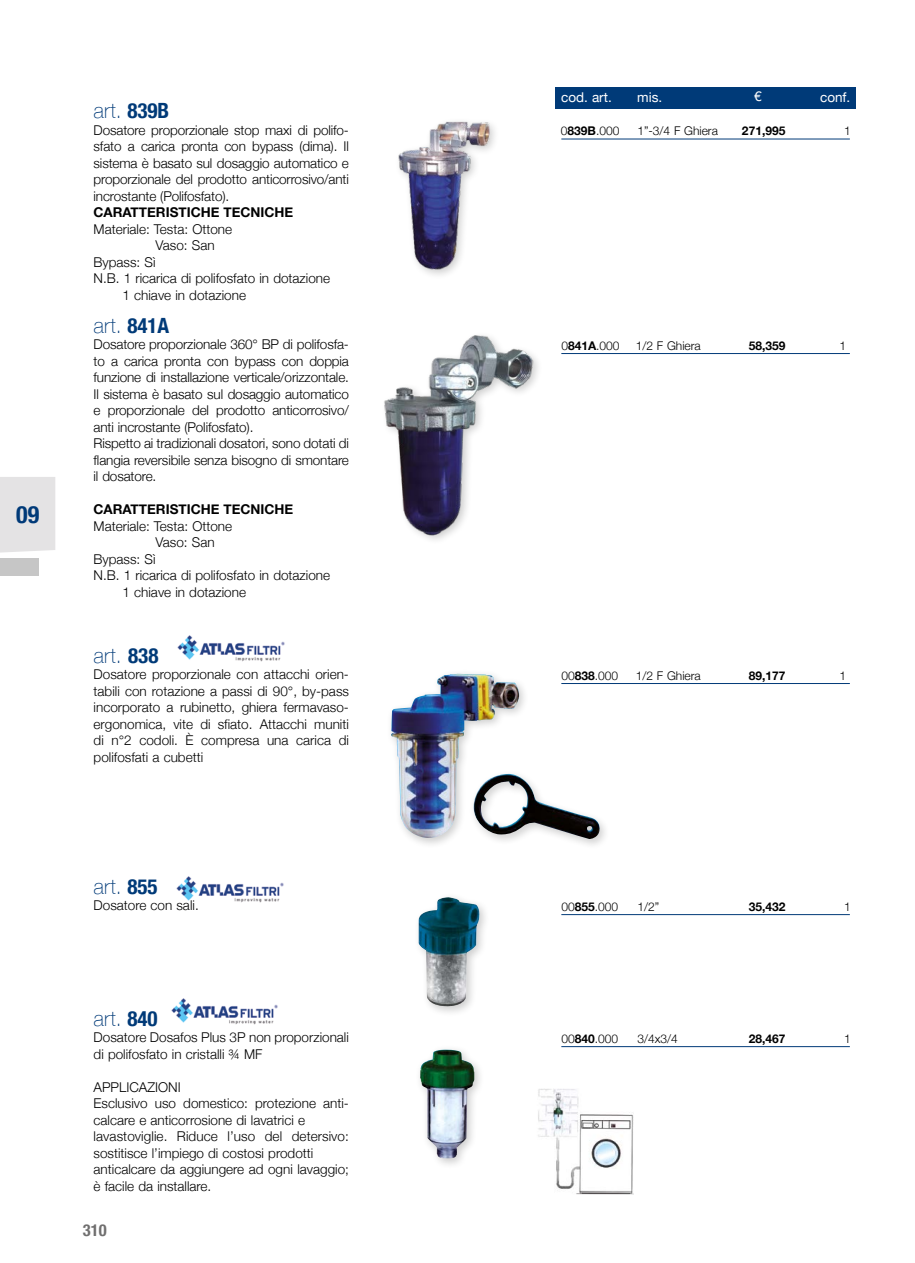
<style>
.page{position:relative;width:915px;height:1263px;background:#fff}
.page>*{position:absolute;margin:0;border:0;box-sizing:border-box;transform-origin:0 0}
.t1{font:700 condensed 24px "Helvetica Neue";color:#003a78}
.codici_articolo{font:100 21px "Helvetica Neue";letter-spacing:.015em;color:#003a78}
.t2{font:700 condensed 16.5px "Helvetica Neue";color:#706f6f}
.testo{font:300 13.5px/16.5px "Helvetica Neue";color:#000;text-align:justify}
.codici_articolo-2{font:300 13.5px "Helvetica Neue";color:#000}
.codici_articolo-3{font:700 13.5px "Helvetica Neue";color:#000}
.t3{font:13.5px "Helvetica Neue";color:#fff}
.TAB_NEW{font:300 12px "Helvetica Neue";color:#000}
.tabella{font:300 12px "Helvetica Neue";color:#000}
.TAB_NEW-2{font:700 12px "Helvetica Neue";color:#000}
.TABELLE{font:300 12px "Helvetica Neue";color:#000}
.tabella-2{font:700 12px "Helvetica Neue";color:#000}
.TABELLE-2{font:700 12px "Helvetica Neue";color:#000}
.s1{font-weight:700;font-stretch:condensed}
.s2{font-weight:700}
</style>
<div class="page">
<div style="left:555px;top:87px;width:300px;height:21px;background:#003a78"></div>
<hr style="left:561px;top:139px;width:288px;height:1px;background:#003a78">
<hr style="left:561px;top:353px;width:288px;height:1px;background:#003a78">
<hr style="left:561px;top:683px;width:288px;height:1px;background:#003a78">
<hr style="left:561px;top:914px;width:288px;height:1px;background:#003a78">
<hr style="left:561px;top:1046px;width:288px;height:1px;background:#003a78">
<img style="left:177px;top:635px;width:108px;height:27px">
<img style="left:176px;top:876px;width:108px;height:27px">
<img style="left:171px;top:998px;width:107px;height:27px">
<img style="left:398px;top:121px;width:96px;height:154px">
<img style="left:384px;top:335px;width:152px;height:205px">
<div style="left:386px;top:669px;width:224px;height:181px;background:#fff"></div>
<img style="left:391px;top:674px;width:209px;height:165px">
<div style="left:413px;top:892px;width:77px;height:125px;background:#000;opacity:.2"></div>
<img style="left:418px;top:897px;width:61px;height:110px">
<div style="left:415px;top:1045px;width:70px;height:124px;background:#000;opacity:.2"></div>
<img style="left:420px;top:1050px;width:54px;height:109px">
<img style="left:538px;top:1089px;width:95px;height:105px">
<div style="left:0;top:477px;width:55px;height:76px;background:#e4e3e4"></div>
<div style="left:0;top:558px;width:38px;height:17px;background:#c6c6c6"></div>
<h1 class="t1" style="left:16px;top:494px;width:25px">09</h1>
<p class="codici_articolo" style="left:94px;top:95px;width:77px">art. <span class="s1">839B</span></p>
<p class="testo" style="left:94px;top:121px;width:257px">Dosatore proporzionale stop maxi di polifo&shy;sfato a carica pronta con bypass (dima). Il sistema è basato sul dosaggio automatico e proporzionale del prodotto anticorrosivo/anti incrostante (Polifosfato).</p>
<p class="codici_articolo-3" style="left:94px;top:202px;width:201px">CARATTERISTICHE TECNICHE</p>
<p class="codici_articolo-2" style="left:94px;top:218px;width:140px">Materiale: Testa: Ottone</p>
<p class="codici_articolo-2" style="left:156px;top:234px;width:60px">Vaso: San</p>
<p class="codici_articolo-2" style="left:94px;top:251px;width:63px">Bypass: Sì</p>
<p class="codici_articolo-2" style="left:94px;top:267px;width:238px">N.B. 1 ricarica di polifosfato in dotazione</p>
<p class="codici_articolo-2" style="left:122px;top:284px;width:125px">1 chiave in dotazione</p>
<p class="codici_articolo" style="left:94px;top:309px;width:77px">art. <span class="s1">841A</span></p>
<p class="testo" style="left:94px;top:335px;width:257px">Dosatore proporzionale 360° BP di polifosfa&shy;to a carica pronta con bypass con doppia funzione di installazione verticale/orizzontale.<br>Il sistema è basato sul dosaggio automatico e proporzionale del prodotto anticorrosivo/ anti incrostante (Polifosfato).</p>
<p class="testo" style="left:94px;top:434px;width:257px">Rispetto ai tradizionali dosatori, sono dotati di flangia reversibile senza bisogno di smontare il dosatore.</p>
<p class="codici_articolo-3" style="left:94px;top:499px;width:201px">CARATTERISTICHE TECNICHE</p>
<p class="codici_articolo-2" style="left:94px;top:515px;width:140px">Materiale: Testa: Ottone</p>
<p class="codici_articolo-2" style="left:156px;top:531px;width:60px">Vaso: San</p>
<p class="codici_articolo-2" style="left:94px;top:548px;width:63px">Bypass: Sì</p>
<p class="codici_articolo-2" style="left:94px;top:564px;width:238px">N.B. 1 ricarica di polifosfato in dotazione</p>
<p class="codici_articolo-2" style="left:122px;top:581px;width:125px">1 chiave in dotazione</p>
<p class="codici_articolo" style="left:94px;top:639px;width:66px">art. <span class="s1">838</span></p>
<p class="testo" style="left:94px;top:665px;width:257px">Dosatore proporzionale con attacchi orien&shy;tabili con rotazione a passi di 90°, by-pass incorporato a rubinetto, ghiera fermavaso&shy;ergonomica, vite di sfiato. Attacchi muniti di n°2 codoli. È compresa una carica di polifosfati a cubetti</p>
<p class="codici_articolo" style="left:94px;top:870px;width:65px">art. <span class="s1">855</span></p>
<p class="testo" style="left:94px;top:896px;width:107px">Dosatore con sali.</p>
<p class="codici_articolo" style="left:94px;top:1002px;width:65px">art. <span class="s1">840</span></p>
<p class="testo" style="left:94px;top:1028px;width:257px">Dosatore Dosafos Plus 3P non proporzionali di polifosfato in cristalli ¾ MF</p>
<p class="testo" style="left:94px;top:1078px;width:89px">APPLICAZIONI</p>
<p class="testo" style="left:94px;top:1094px;width:257px">Esclusivo uso domestico: protezione anti&shy;calcare e anticorrosione di lavatrici e</p>
<p class="testo" style="left:94px;top:1127px;width:257px">lavastoviglie. Riduce l’uso del detersivo: sostitisce l’impiego di costosi prodotti</p>
<p class="testo" style="left:94px;top:1160px;width:257px">anticalcare da aggiungere ad ogni lavaggio; è facile da installare.</p>
<p class="t2" style="left:83px;top:1217px;width:25px">310</p>
<p class="t3" style="left:561px;top:87px;width:52px">cod. art.</p>
<p class="t3" style="left:637px;top:87px;width:27px">mis.</p>
<p class="t3" style="left:754px;top:86px;width:9px">€</p>
<p class="t3" style="left:819px;top:87px;width:32px">conf.</p>
<p class="TAB_NEW" style="left:560px;top:121px;width:60px">0<span class="s2">839B</span>.000</p>
<p class="TAB_NEW" style="left:637px;top:121px;width:82px">1”-3/4 F Ghiera</p>
<p class="TAB_NEW-2" style="left:741px;top:122px;width:45px">271,995</p>
<p class="TAB_NEW" style="left:843px;top:121px;width:8px">1</p>
<p class="TAB_NEW" style="left:561px;top:336px;width:60px">0<span class="s2">841A</span>.000</p>
<p class="TAB_NEW" style="left:635px;top:336px;width:66px">1/2 F Ghiera</p>
<p class="TAB_NEW-2" style="left:748px;top:336px;width:38px">58,359</p>
<p class="TAB_NEW" style="left:839px;top:336px;width:8px">1</p>
<p class="tabella" style="left:561px;top:666px;width:58px">00<span class="s2">838</span>.000</p>
<p class="tabella" style="left:635px;top:666px;width:66px">1/2 F Ghiera</p>
<p class="tabella-2" style="left:748px;top:666px;width:38px">89,177</p>
<p class="tabella" style="left:839px;top:666px;width:8px">1</p>
<p class="TAB_NEW" style="left:561px;top:897px;width:58px">00<span class="s2">855</span>.000</p>
<p class="TAB_NEW" style="left:637px;top:897px;width:23px">1/2”</p>
<p class="TAB_NEW-2" style="left:748px;top:897px;width:38px">35,432</p>
<p class="TAB_NEW" style="left:843px;top:897px;width:8px">1</p>
<p class="TABELLE" style="left:561px;top:1029px;width:58px">00<span class="s2">840</span>.000</p>
<p class="TABELLE" style="left:637px;top:1029px;width:42px">3/4x3/4</p>
<p class="TABELLE-2" style="left:748px;top:1029px;width:38px">28,467</p>
<p class="TABELLE" style="left:843px;top:1029px;width:8px">1</p>
</div>
